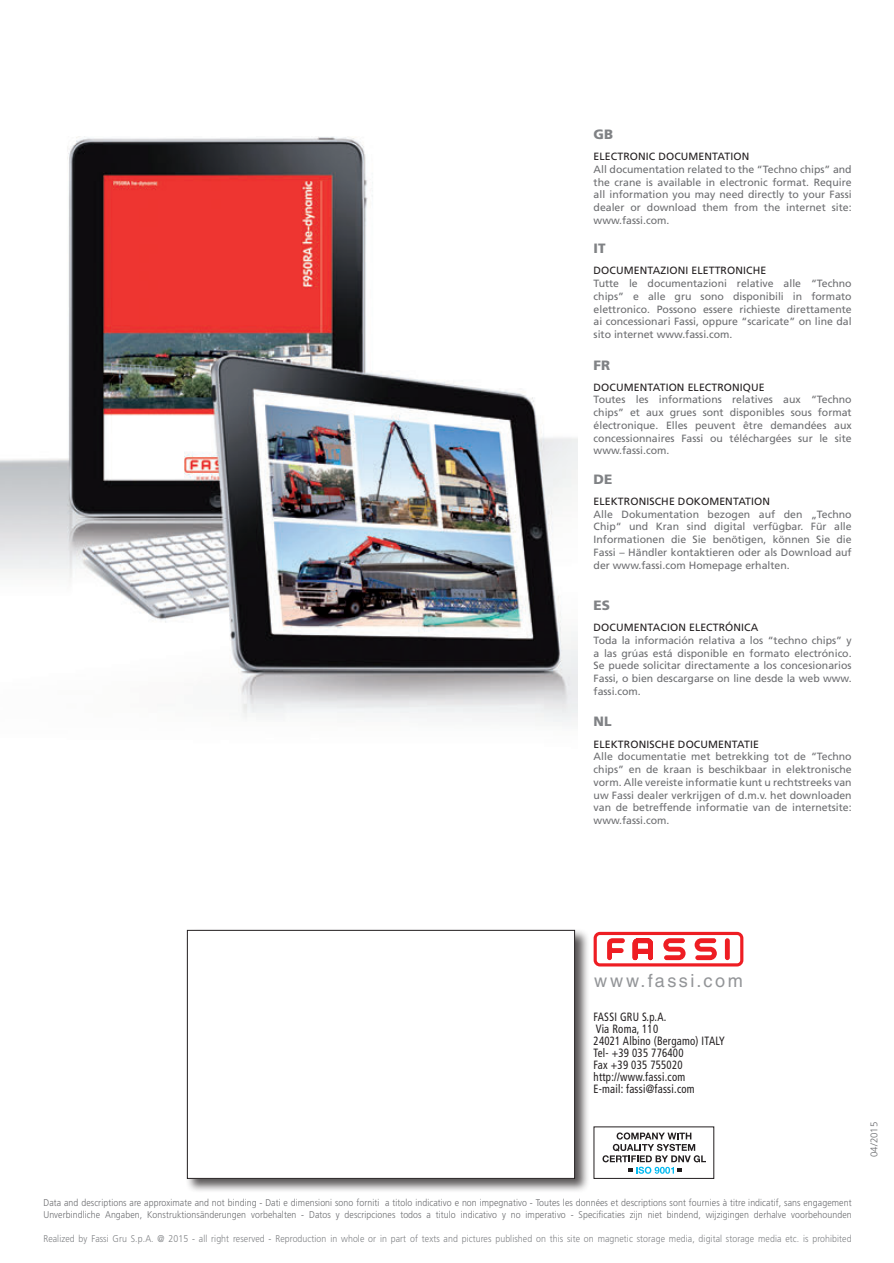
<style>
.page{position:relative;width:894px;height:1263px;background:#fff}
.page>*{position:absolute;margin:0;border:0;box-sizing:border-box;transform-origin:0 0}
.t1{font:18.15px "Helvetica";letter-spacing:.135em;color:#939598}
.t2{font:900 13.5px "Frutiger";color:#808285}
.t3{font:condensed 12px/12px "Frutiger";letter-spacing:.02em;color:#231f20;scale:.9 1}
.t4{font:10.5px/12.8px "Frutiger";color:#6c6d70;text-align:justify}
.t5{font:10.5px "Frutiger";letter-spacing:.01em;color:#231f20}
.t6{font:300 9.75px/12px "Frutiger";letter-spacing:.01em;color:#6c6d70;scale:.9 1}
.t7{font:300 9.75px "Frutiger";letter-spacing:.01em;color:#808285;scale:.9 1}
.t8{font:300 9.75px "Frutiger";letter-spacing:.01em;color:#6c6d70}
</style>
<div class="page">
<img style="left:0;top:136px;width:578px;height:586px">
<div style="left:185px;top:928px;width:404px;height:265px;background:#231f20;opacity:.75"></div>
<div style="left:187px;top:930px;width:387px;height:248px;background:#fff"></div>
<div style="left:187px;top:930px;width:388px;height:249px;border:1px solid #231f20"></div>
<svg style="left:593px;top:932px;width:150px;height:34px"></svg>
<div style="left:593px;top:1126px;width:121px;height:53px;border:1px solid #231f20"></div>
<svg style="left:602px;top:1132px;width:104px;height:42px"></svg>
<p class="t2" style="left:593px;top:126px;width:21px">GB</p>
<p class="t5" style="left:593px;top:150px;width:157px">ELECTRONIC DOCUMENTATION</p>
<p class="t4" style="left:593px;top:163px;width:259px">All documentation related to the “Techno chips” and the crane is available in electronic format. Require all information you may need directly to your Fassi dealer or download them from the internet site: www.fassi.com.</p>
<p class="t2" style="left:593px;top:240px;width:14px">IT</p>
<p class="t5" style="left:593px;top:265px;width:174px">DOCUMENTAZIONI ELETTRONICHE</p>
<p class="t4" style="left:593px;top:277px;width:259px">Tutte le documentazioni relative alle “Techno chips” e alle gru sono disponibili in formato elettronico. Possono essere richieste direttamente ai concessionari Fassi, oppure “scaricate” on line dal sito internet www.fassi.com.</p>
<p class="t2" style="left:593px;top:357px;width:18px">FR</p>
<p class="t5" style="left:593px;top:381px;width:173px">DOCUMENTATION ELECTRONIQUE</p>
<p class="t4" style="left:593px;top:393px;width:259px">Toutes les informations relatives aux “Techno chips” et aux grues sont disponibles sous format électronique. Elles peuvent être demandées aux concessionnaires Fassi ou téléchargées sur le site www.fassi.com.</p>
<p class="t2" style="left:593px;top:471px;width:20px">DE</p>
<p class="t5" style="left:593px;top:495px;width:178px">ELEKTRONISCHE DOKOMENTATION</p>
<p class="t4" style="left:593px;top:508px;width:259px">Alle Dokumentation bezogen auf den „Techno Chip“ und Kran sind digital verfügbar. Für alle Informationen die Sie benötigen, können Sie die Fassi – Händler kontaktieren oder als Download auf der www.fassi.com Homepage erhalten.</p>
<p class="t2" style="left:593px;top:597px;width:18px">ES</p>
<p class="t5" style="left:593px;top:621px;width:166px">DOCUMENTACION ELECTRÓNICA</p>
<p class="t4" style="left:593px;top:634px;width:259px">Toda la información relativa a los “techno chips” y a las grúas está disponible en formato electrónico.<br>Se puede solicitar directamente a los concesionarios Fassi, o bien descargarse on line desde la web www. fassi.com.</p>
<p class="t2" style="left:593px;top:714px;width:20px">NL</p>
<p class="t5" style="left:593px;top:738px;width:167px">ELEKTRONISCHE DOCUMENTATIE</p>
<p class="t4" style="left:593px;top:750px;width:259px">Alle documentatie met betrekking tot de “Techno chips” en de kraan is beschikbaar in elektronische vorm. Alle vereiste informatie kunt u rechtstreeks van uw Fassi dealer verkrijgen of d.m.v. het downloaden van de betreffende informatie van de internetsite: www.fassi.com.</p>
<h1 class="t1" style="left:594px;top:970px;width:150px">www.fassi.com</h1>
<p class="t3" style="left:593px;top:1010px;width:147px">FASSI GRU S.p.A.<br>Via Roma, 110<br>24021 Albino (Bergamo) ITALY<br>Tel- +39 035 776400<br>Fax +39 035 755020 http://www.fassi.com<br>E-mail: fassi@fassi.com</p>
<p class="t6" style="left:43px;top:1197px;width:899px">Data and descriptions are approximate and not binding - Dati e dimensioni sono forniti a titolo indicativo e non impegnativo - Toutes les données et descriptions sont fournies à titre indicatif, sans engagement<br>Unverbindliche Angaben, Konstruktionsänderungen vorbehalten - Datos y descripciones todos a titulo indicativo y no imperativo - Specificaties zijn niet bindend, wijzigingen derhalve voorbehounden</p>
<p class="t7" style="left:43px;top:1233px;width:899px">Realized by Fassi Gru S.p.A. @ 2015 - all right reserved - Reproduction in whole or in part of texts and pictures published on this site on magnetic storage media, digital storage media etc. is prohibited</p>
<p class="t8" style="left:868px;top:1157px;width:37px;rotate:-90deg">04/2015</p>
</div>
